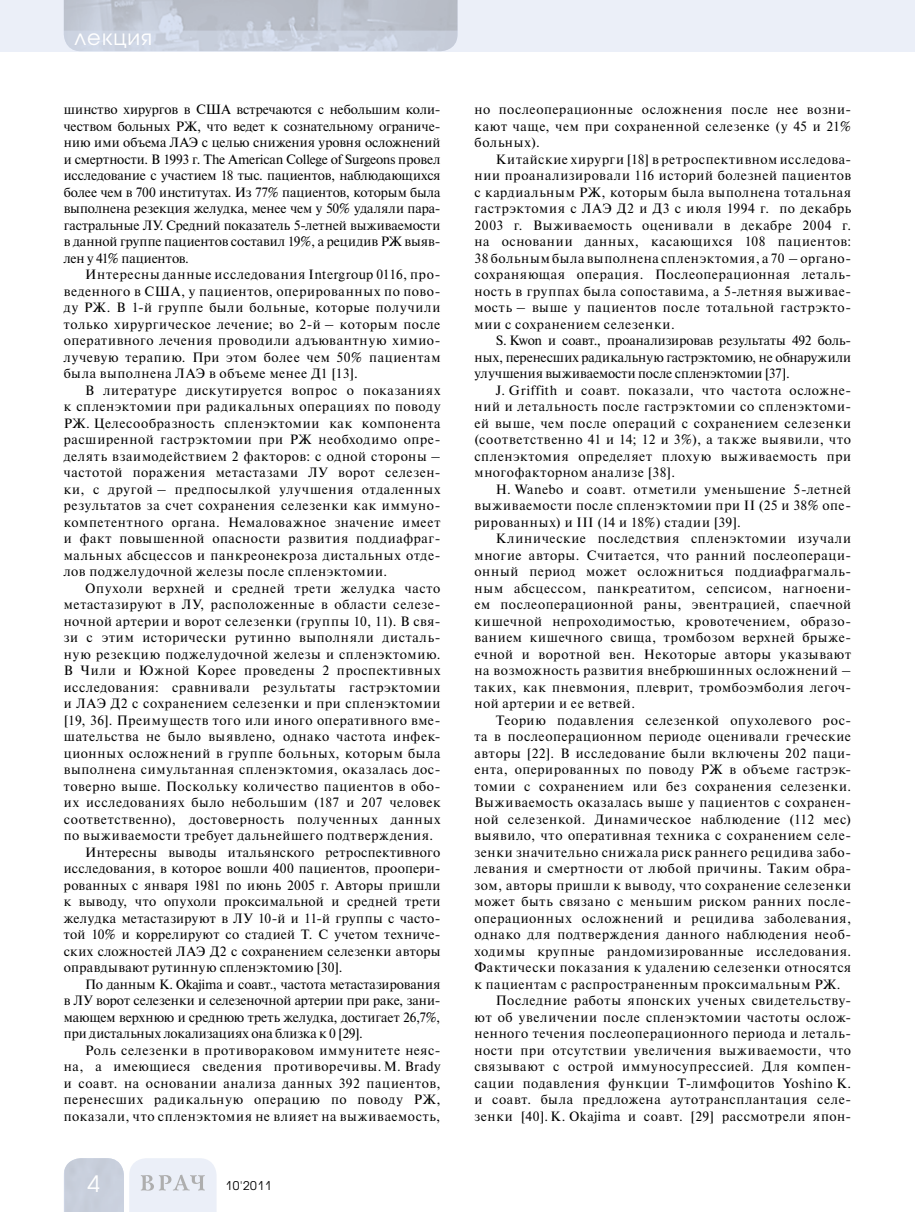
<style>
.page{position:relative;width:915px;height:1212px;background:#fff}
.page>*{position:absolute;margin:0;border:0;box-sizing:border-box;transform-origin:0 0}
.t1{font:22.5px "Avant Garde Gothic C";color:#fff}
.t2{font:21px "Avant Garde Gothic C";letter-spacing:.05em;color:#fff}
.t3{font:13.5px/16.5px "Newton C";letter-spacing:.045em;color:#000;text-align:justify}
.t4{font:13.5px "Newton C";letter-spacing:.025em;color:#000}
.t5{font:13.5px "Newton C";color:#000}
.t6{font:13.5px "Newton C";letter-spacing:.005em;color:#000}
.t7{font:12px "Avant Garde Gothic C";letter-spacing:.05em;color:#000}
</style>
<div class="page">
<svg style="left:64px;top:1158px;width:152px;height:54px;background:#dce0ea"></svg>
<div style="left:0;top:0;width:914px;height:51px;background:#ebeff8"></div>
<img style="left:64px;top:0;width:393px;height:51px">
<h2 class="t2" style="left:74px;top:25px;width:79px">лекция</h2>
<p class="t3" style="left:64px;top:101px;width:378px">шинство хирургов в США встречаются с небольшим коли‑ чеством больных РЖ, что ведет к сознательному ограниче‑ нию ими объема ЛАЭ с целью снижения уровня осложнений и смертности. В 1993 г. The American College of Surgeons провел исследование с участием 18 тыс. пациентов, наблюдающихся более чем в 700 институтах. Из 77% пациентов, которым была выполнена резекция желудка, менее чем у 50% удаляли пара‑ гастральные ЛУ. Средний показатель 5‑летней выживаемости в данной группе пациентов составил 19%, а рецидив РЖ выяв‑ лен у 41% пациентов.</p>
<p class="t3" style="left:64px;top:266px;width:378px;text-indent:21px">Интересны данные исследования Intergroup 0116, про‑ веденного в США, у пациентов, оперированных по пово‑ ду РЖ. В 1‑й группе были больные, которые получили только хирургическое лечение; во 2‑й – которым после оперативного лечения проводили адъювантную химио‑ лучевую терапию. При этом более чем 50% пациентам была выполнена ЛАЭ в объеме менее Д1 [13].</p>
<p class="t3" style="left:64px;top:382px;width:378px;text-indent:21px">В литературе дискутируется вопрос о показаниях к спленэктомии при радикальных операциях по поводу РЖ. Целесообразность спленэктомии как компонента расширенной гастрэктомии при РЖ необходимо опре‑ делять взаимодействием 2 факторов: с одной стороны – частотой поражения метастазами ЛУ ворот селезен‑ ки, с другой – предпосылкой улучшения отдаленных результатов за счет сохранения селезенки как иммуно‑ компетентного органа. Немаловажное значение имеет и факт повышенной опасности развития поддиафраг‑ мальных абсцессов и панкреонекроза дистальных отде‑ лов поджелудочной железы после спленэктомии.</p>
<p class="t3" style="left:85px;top:580px;width:357px">Опухоли верхней и средней трети желудка часто</p>
<p class="t3" style="left:64px;top:596px;width:378px">метастазируют в ЛУ, расположенные в области селезе‑</p>
<p class="t3" style="left:64px;top:613px;width:378px">ночной артерии и ворот селезенки (группы 10, 11). В свя‑</p>
<p class="t3" style="left:64px;top:629px;width:378px">зи с этим исторически рутинно выполняли дисталь‑</p>
<p class="t3" style="left:64px;top:646px;width:378px">ную резекцию поджелудочной железы и спленэктомию.</p>
<p class="t3" style="left:64px;top:662px;width:378px">В Чили и Южной Корее проведены 2 проспективных</p>
<p class="t3" style="left:64px;top:679px;width:378px">исследования: сравнивали результаты гастрэктомии</p>
<p class="t3" style="left:64px;top:695px;width:378px">и ЛАЭ Д2 с сохранением селезенки и при спленэктомии</p>
<p class="t3" style="left:64px;top:712px;width:378px">[19, 36]. Преимуществ того или иного оперативного вме‑</p>
<p class="t3" style="left:64px;top:728px;width:378px">шательства не было выявлено, однако частота инфек‑</p>
<p class="t3" style="left:64px;top:745px;width:378px">ционных осложнений в группе больных, которым была</p>
<p class="t3" style="left:64px;top:761px;width:378px">выполнена симультанная спленэктомия, оказалась дос‑</p>
<p class="t3" style="left:64px;top:778px;width:378px">товерно выше. Поскольку количество пациентов в обо‑</p>
<p class="t3" style="left:64px;top:794px;width:378px">их исследованиях было небольшим (187 и 207 человек</p>
<p class="t3" style="left:64px;top:811px;width:378px">соответственно), достоверность полученных данных</p>
<p class="t3" style="left:64px;top:827px;width:370px">по выживаемости требует дальнейшего подтверждения.</p>
<p class="t4" style="left:85px;top:845px;width:357px">Интересны выводы итальянского ретроспективного</p>
<p class="t4" style="left:64px;top:861px;width:378px">исследования, в которое вошли 400 пациентов, проопери‑</p>
<p class="t3" style="left:64px;top:877px;width:378px">рованных с января 1981 по июнь 2005 г. Авторы пришли</p>
<p class="t4" style="left:64px;top:894px;width:378px">к выводу, что опухоли проксимальной и средней трети</p>
<p class="t3" style="left:64px;top:910px;width:378px">желудка метастазируют в ЛУ 10‑й и 11‑й группы с часто‑</p>
<p class="t4" style="left:64px;top:927px;width:378px">той 10% и коррелируют со стадией Т. С учетом техниче‑</p>
<p class="t4" style="left:64px;top:944px;width:378px">ских сложностей ЛАЭ Д2 с сохранением селезенки авторы</p>
<p class="t3" style="left:64px;top:959px;width:280px">оправдывают рутинную спленэктомию [30].</p>
<p class="t5" style="left:85px;top:977px;width:357px">По данным K. Okajima и соавт., частота метастазирования</p>
<p class="t5" style="left:64px;top:993px;width:378px">в ЛУ ворот селезенки и селезеночной артерии при раке, зани‑</p>
<p class="t5" style="left:64px;top:1010px;width:378px">мающем верхнюю и среднюю треть желудка, достигает 26,7%,</p>
<p class="t6" style="left:64px;top:1026px;width:300px">при дистальных локализациях она близка к 0 [29].</p>
<p class="t3" style="left:85px;top:1042px;width:357px">Роль селезенки в противораковом иммунитете неяс‑</p>
<p class="t3" style="left:64px;top:1058px;width:378px">на, а имеющиеся сведения противоречивы. M. Brady</p>
<p class="t3" style="left:64px;top:1075px;width:378px">и соавт. на основании анализа данных 392 пациентов,</p>
<p class="t3" style="left:64px;top:1091px;width:378px">перенесших радикальную операцию по поводу РЖ,</p>
<p class="t3" style="left:64px;top:1108px;width:378px">показали, что спленэктомия не влияет на выживаемость,</p>
<h1 class="t1" style="left:88px;top:1170px;width:14px">4</h1>
<p class="t7" style="left:225px;top:1179px;width:47px">10'2011</p>
<p class="t3" style="left:474px;top:101px;width:378px">но послеоперационные осложнения после нее возни‑ кают чаще, чем при сохраненной селезенке (у 45 и 21% больных).</p>
<p class="t3" style="left:474px;top:151px;width:378px;text-align:left;text-indent:21px">Китайские хирурги [18] в ретроспективном исследова‑ нии проанализировали 116 историй болезней пациентов с кардиальным РЖ, которым была выполнена тотальная гастрэктомия с ЛАЭ Д2 и Д3 с июля 1994 г. по декабрь 2003 г. Выживаемость оценивали в декабре 2004 г. на основании данных, касающихся 108 пациентов:<br>38 больным была выполнена спленэктомия, а 70 – органо-- сохраняющая операция. Послеоперационная леталь‑ ность в группах была сопоставима, а 5‑летняя выживае‑ мость – выше у пациентов после тотальной гастрэкто‑ мии с сохранением селезенки.</p>
<p class="t3" style="left:474px;top:332px;width:378px;text-indent:21px">S. Kwon и соавт., проанализировав результаты 492 боль‑ ных, перенесших радикальную гастрэктомию, не обнаружили улучшения выживаемости после спленэктомии [37].</p>
<p class="t3" style="left:474px;top:382px;width:378px;text-indent:21px">J. Griffith и соавт. показали, что частота осложне‑ ний и летальность после гастрэктомии со спленэктоми‑ ей выше, чем после операций с сохранением селезенки (соответственно 41 и 14; 12 и 3%), а также выявили, что спленэктомия определяет плохую выживаемость при многофакторном анализе [38].</p>
<p class="t3" style="left:474px;top:481px;width:378px;text-indent:21px">H. Wanebo и соавт. отметили уменьшение 5‑летней выживаемости после спленэктомии при II (25 и 38% опе‑ рированных) и III (14 и 18%) стадии [39].</p>
<p class="t3" style="left:474px;top:530px;width:378px;text-indent:21px">Клинические последствия спленэктомии изучали многие авторы. Считается, что ранний послеопераци‑ онный период может осложниться поддиафрагмаль‑ ным абсцессом, панкреатитом, сепсисом, нагноени‑ ем послеоперационной раны, эвентрацией, спаечной кишечной непроходимостью, кровотечением, образо‑ ванием кишечного свища, тромбозом верхней брыже‑ ечной и воротной вен. Некоторые авторы указывают на возможность развития внебрюшинных осложнений – таких, как пневмония, плеврит, тромбоэмболия легоч‑ ной артерии и ее ветвей.</p>
<p class="t3" style="left:495px;top:712px;width:357px">Теорию подавления селезенкой опухолевого рос‑</p>
<p class="t3" style="left:474px;top:728px;width:378px">та в послеоперационном периоде оценивали греческие</p>
<p class="t3" style="left:474px;top:745px;width:378px">авторы [22]. В исследование были включены 202 паци‑</p>
<p class="t3" style="left:474px;top:761px;width:378px">ента, оперированных по поводу РЖ в объеме гастрэк‑</p>
<p class="t3" style="left:474px;top:778px;width:378px">томии с сохранением или без сохранения селезенки.</p>
<p class="t3" style="left:474px;top:794px;width:378px">Выживаемость оказалась выше у пациентов с сохранен‑</p>
<p class="t3" style="left:474px;top:811px;width:378px">ной селезенкой. Динамическое наблюдение (112 мес)</p>
<p class="t3" style="left:474px;top:827px;width:378px">выявило, что оперативная техника с сохранением селе‑</p>
<p class="t3" style="left:474px;top:844px;width:378px">зенки значительно снижала риск раннего рецидива забо‑</p>
<p class="t3" style="left:474px;top:860px;width:378px">левания и смертности от любой причины. Таким обра‑</p>
<p class="t3" style="left:474px;top:877px;width:378px">зом, авторы пришли к выводу, что сохранение селезенки</p>
<p class="t3" style="left:474px;top:893px;width:378px">может быть связано с меньшим риском ранних после‑</p>
<p class="t3" style="left:474px;top:910px;width:378px">операционных осложнений и рецидива заболевания,</p>
<p class="t3" style="left:474px;top:926px;width:378px">однако для подтверждения данного наблюдения необ‑</p>
<p class="t3" style="left:474px;top:943px;width:378px">ходимы крупные рандомизированные исследования.</p>
<p class="t3" style="left:474px;top:959px;width:378px">Фактически показания к удалению селезенки относятся</p>
<p class="t3" style="left:474px;top:976px;width:367px">к пациентам с распространенным проксимальным РЖ.</p>
<p class="t3" style="left:495px;top:992px;width:357px">Последние работы японских ученых свидетельству‑</p>
<p class="t3" style="left:474px;top:1009px;width:378px">ют об увеличении после спленэктомии частоты ослож‑</p>
<p class="t3" style="left:474px;top:1025px;width:378px">ненного течения послеоперационного периода и леталь‑</p>
<p class="t3" style="left:474px;top:1042px;width:378px">ности при отсутствии увеличения выживаемости, что</p>
<p class="t3" style="left:474px;top:1058px;width:378px">связывают с острой иммуносупрессией. Для компен‑</p>
<p class="t3" style="left:474px;top:1075px;width:378px">сации подавления функции Т-лимфоцитов Yoshino K.</p>
<p class="t3" style="left:474px;top:1091px;width:375px">и соавт. была предложена аутотрансплантация селе--</p>
<p class="t3" style="left:474px;top:1108px;width:378px">зенки [40]. K. Okajima и соавт. [29] рассмотрели япон‑</p>
</div>
